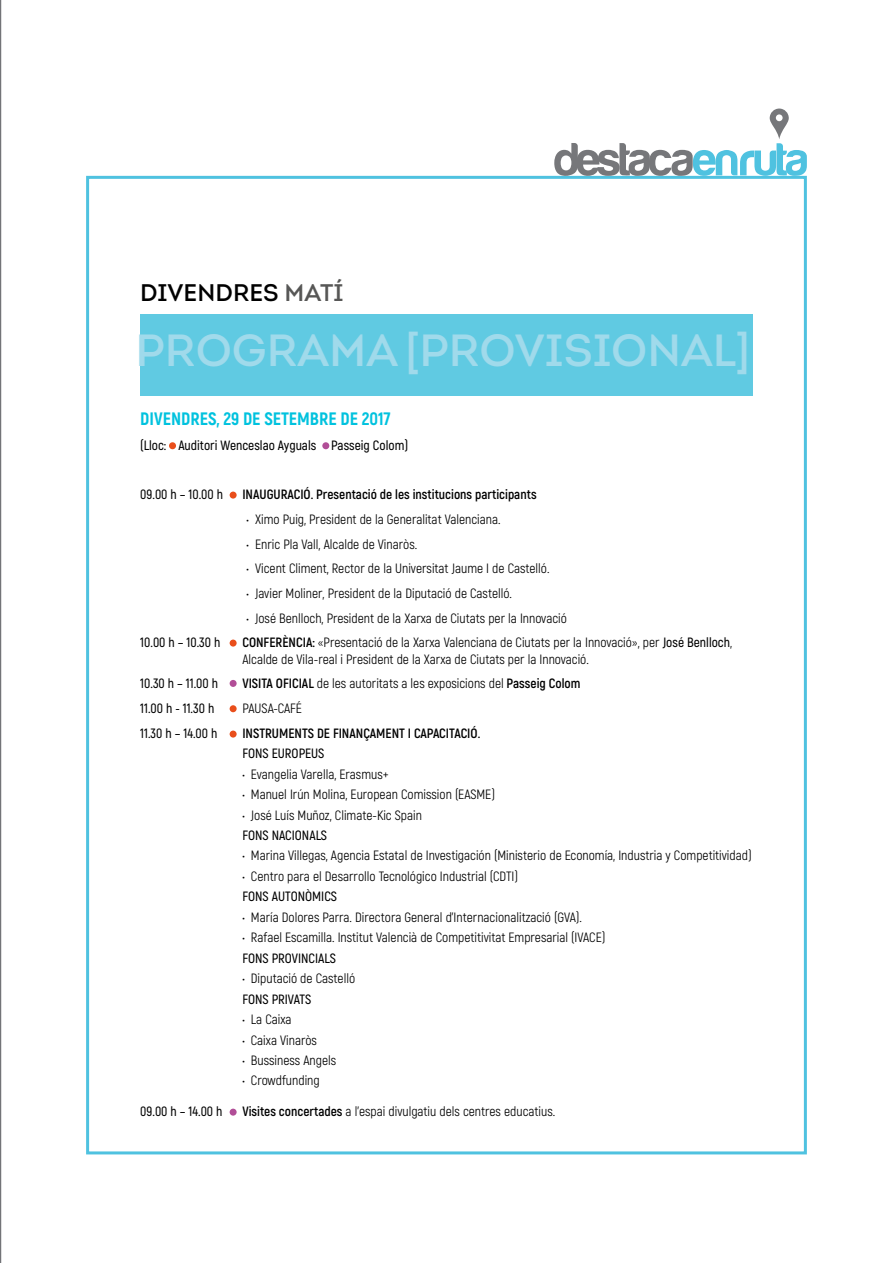
<style>
.page{position:relative;width:893px;height:1263px;background:#fff}
.page>*{position:absolute;margin:0;border:0;box-sizing:border-box;transform-origin:0 0}
.t1{font:45px "Intro";color:#a0daeb}
.t2{font:24px "Intro";color:#000}
.t3{font:800 18px "Akrobat";color:#00c2de}
.t4{font:13.5px/16.2px "Akrobat";color:#000}
.t5{font:600 13.5px "Akrobat";color:#000}
.t6{font:700 13.5px "Akrobat";color:#000}
.s1{color:#575756}
.s2{font-weight:700}
.s3{font-weight:600}
</style>
<div class="page">
<svg style="left:0;top:0;width:1px;height:1263px"></svg>
<svg style="left:554px;top:109px;width:253px;height:67px"></svg>
<div style="left:140px;top:314px;width:613px;height:81px;background:#60cae2"></div>
<div style="left:169px;top:442px;width:7px;height:7px;background:#e94e1b;border-radius:50%"></div>
<div style="left:230px;top:492px;width:7px;height:7px;background:#e94e1b;border-radius:50%"></div>
<div style="left:230px;top:639px;width:7px;height:8px;background:#e94e1b;border-radius:50%"></div>
<div style="left:230px;top:680px;width:7px;height:7px;background:#b14e97;border-radius:50%"></div>
<div style="left:230px;top:1109px;width:7px;height:7px;background:#b14e97;border-radius:50%"></div>
<div style="left:230px;top:730px;width:7px;height:7px;background:#e94e1b;border-radius:50%"></div>
<div style="left:230px;top:705px;width:7px;height:7px;background:#e94e1b;border-radius:50%"></div>
<div style="left:322px;top:442px;width:7px;height:7px;background:#b14e97;border-radius:50%"></div>
<h2 class="t2" style="left:140px;top:277px;width:205px">DIVENDRES <span class="s1">MATÍ</span></h2>
<h1 class="t1" style="left:136px;top:322px;width:616px">PROGRAMA [PROVISIONAL]</h1>
<h3 class="t3" style="left:140px;top:407px;width:252px">DIVENDRES, 29 DE SETEMBRE DE 2017</h3>
<p class="t5" style="left:140px;top:437px;width:269px">(Lloc: Auditori Wenceslao Ayguals Passeig Colom)</p>
<p class="t5" style="left:140px;top:486px;width:84px">09.00 h – 10.00 h</p>
<p class="t6" style="left:242px;top:486px;width:296px">INAUGURACIÓ. Presentació de les institucions participants</p>
<p class="t4" style="left:247px;top:511px;width:255px">• Ximo Puig, President de la Generalitat Valenciana.</p>
<p class="t4" style="left:247px;top:536px;width:172px">• Enric Pla Vall, Alcalde de Vinaròs.</p>
<p class="t4" style="left:247px;top:560px;width:304px">• Vicent Climent, Rector de la Universitat Jaume I de Castelló.</p>
<p class="t4" style="left:247px;top:585px;width:267px">• Javier Moliner, President de la Diputació de Castelló.</p>
<p class="t4" style="left:247px;top:610px;width:322px">• José Benlloch, President de la Xarxa de Ciutats per la Innovació</p>
<p class="t5" style="left:140px;top:634px;width:82px">10.00 h – 10.30 h</p>
<p class="t4" style="left:242px;top:634px;width:491px"><span class="s2">CONFERÈNCIA:</span> «Presentació de la Xarxa Valenciana de Ciutats per la Innovació», per <span class="s3">José Benlloch</span>,<br>Alcalde de Vila-real i President de la Xarxa de Ciutats per la Innovació.</p>
<p class="t5" style="left:140px;top:675px;width:79px">10.30 h – 11.00 h</p>
<p class="t4" style="left:242px;top:675px;width:340px"><span class="s2">VISITA OFICIAL</span> de les autoritats a les exposicions del <span class="s2">Passeig Colom</span></p>
<p class="t5" style="left:140px;top:700px;width:75px">11.00 h - 11.30 h</p>
<p class="t4" style="left:242px;top:700px;width:61px">PAUSA-CAFÉ</p>
<p class="t5" style="left:140px;top:725px;width:79px">11.30 h – 14.00 h</p>
<p class="t6" style="left:242px;top:724px;width:239px">INSTRUMENTS DE FINANÇAMENT I CAPACITACIÓ.</p>
<p class="t5" style="left:242px;top:745px;width:84px">FONS EUROPEUS</p>
<p class="t4" style="left:242px;top:766px;width:148px">• Evangelia Varella, Erasmus+</p>
<p class="t4" style="left:242px;top:786px;width:254px">• Manuel Irún Molina, European Comission (EASME)</p>
<p class="t4" style="left:242px;top:807px;width:181px">• José Luís Muñoz, Climate-Kic Spain</p>
<p class="t5" style="left:242px;top:827px;width:86px">FONS NACIONALS</p>
<p class="t4" style="left:242px;top:848px;width:511px">• Marina Villegas, Agencia Estatal de Investigación (Ministerio de Economía, Industria y Competitividad)</p>
<p class="t4" style="left:242px;top:868px;width:277px">• Centro para el Desarrollo Tecnológico Industrial (CDTI)</p>
<p class="t5" style="left:242px;top:888px;width:96px">FONS AUTONÒMICS</p>
<p class="t4" style="left:242px;top:909px;width:341px">• María Dolores Parra. Directora General d’Internacionalització (GVA).</p>
<p class="t4" style="left:242px;top:929px;width:365px">• Rafael Escamilla. Institut Valencià de Competitivitat Empresarial (IVACE)</p>
<p class="t5" style="left:242px;top:950px;width:95px">FONS PROVINCIALS</p>
<p class="t4" style="left:242px;top:970px;width:114px">• Diputació de Castelló</p>
<p class="t5" style="left:242px;top:991px;width:70px">FONS PRIVATS</p>
<p class="t4" style="left:242px;top:1011px;width:51px">• La Caixa</p>
<p class="t4" style="left:242px;top:1032px;width:76px">• Caixa Vinaròs</p>
<p class="t4" style="left:242px;top:1052px;width:95px">• Bussiness Angels</p>
<p class="t4" style="left:242px;top:1072px;width:79px">• Crowdfunding</p>
<p class="t5" style="left:140px;top:1103px;width:84px">09.00 h – 14.00 h</p>
<p class="t4" style="left:242px;top:1103px;width:314px"><span class="s2">Visites concertades</span> a l’espai divulgatiu dels centres educatius.</p>
</div>
